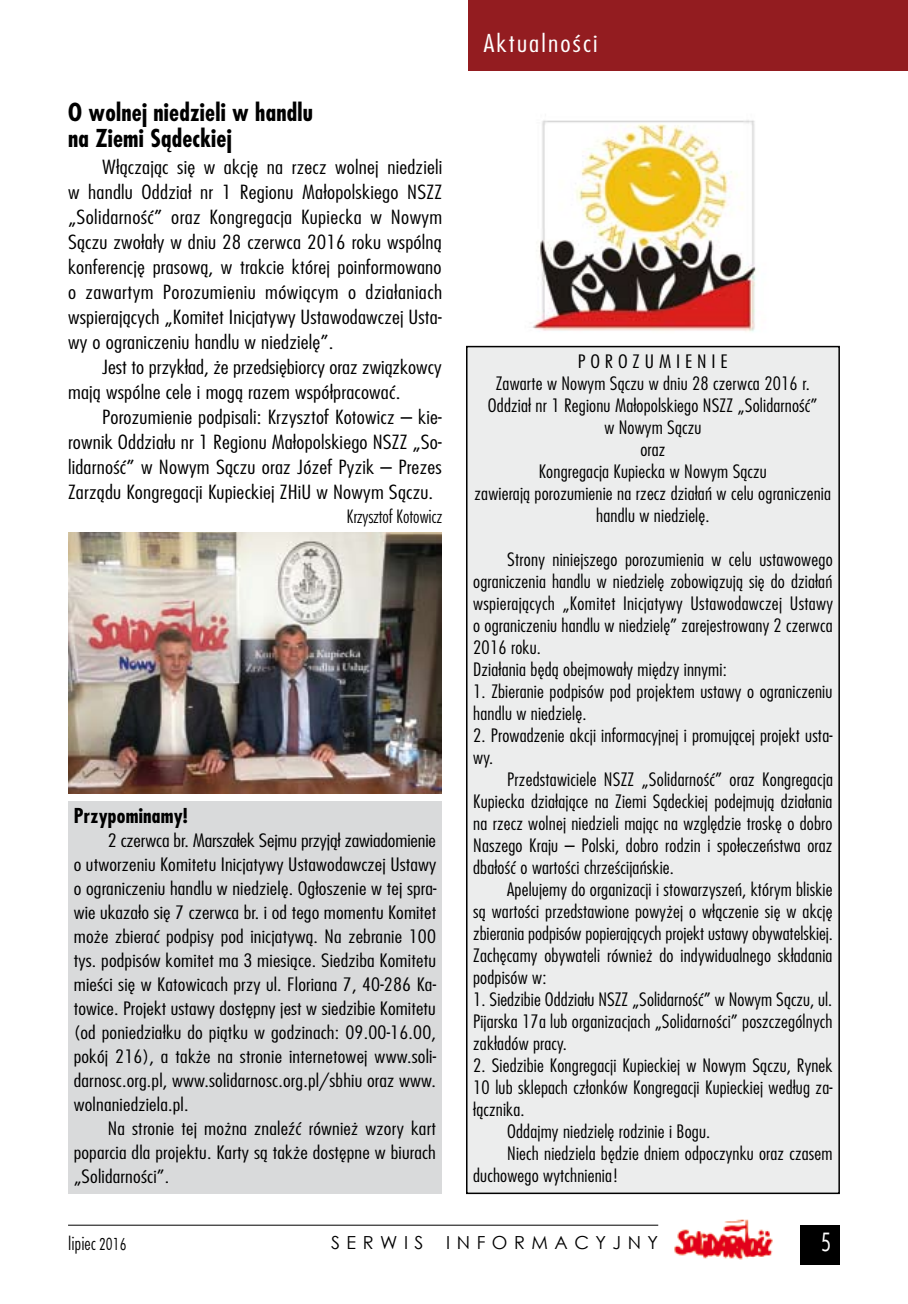
<style>
.page{position:relative;width:908px;height:1304px;background:#fff}
.page>*{position:absolute;margin:0;border:0;box-sizing:border-box;transform-origin:0 0}
.t1{font:28px "Futura Condensed Light Pl";color:#fff}
.t2{font:700 24px/26px "Fujiyama";letter-spacing:.01em;color:#000}
.t3{font:300 24px "Fujiyama";letter-spacing:.075em;color:#fff;scale:1.2 1}
.t4{font:700 20px "Fujiyama";letter-spacing:.01em;color:#000}
.t5{font:300 19px/25px "Fujiyama";letter-spacing:.01em;color:#000;text-align:justify;scale:1.2 1}
.t6{font:300 18px/22px "Fujiyama";letter-spacing:.01em;color:#000;scale:1.1 1}
.t7{font:300 18px/24px "Fujiyama";letter-spacing:.01em;color:#000;text-align:justify;scale:1.2 1}
.t8{font:18px "Futura Lt Cn PL";color:#000}
.t9{font:18px "Century Gothic";letter-spacing:.36em;color:#000}
.s1{font-family:"Futura Condensed Light Pl"}
</style>
<div class="page">
<div style="left:799px;top:1225px;width:40px;height:39px;background:#000"></div>
<hr style="left:68px;top:1225px;width:590px;height:1px;background:#000">
<img style="left:674px;top:1219px;width:99px;height:41px">
<div style="left:468px;top:0;width:439px;height:71px;background:#931c20"></div>
<div style="left:466px;top:347px;width:372px;height:846px;background:#eceded"></div>
<div style="left:466px;top:346px;width:373px;height:848px;border:2px solid #000"></div>
<img style="left:68px;top:533px;width:374px;height:261px">
<img style="left:532px;top:120px;width:224px;height:212px">
<div style="left:68px;top:802px;width:374px;height:392px;background:#d9dadb"></div>
<h2 class="t2" style="left:68px;top:99px;width:246px">O wolnej niedzieli w handlu na Ziemi Sądeckiej</h2>
<p class="t5" style="left:68px;top:154px;width:313px;text-indent:34px">Włączając się w akcję na rzecz wolnej niedzieli w handlu Oddział nr 1 Regionu Małopolskiego NSZZ „Solidarność” oraz Kongregacja Kupiecka w Nowym Sączu zwołały w dniu 28 czerwca 2016 roku wspólną konferencję prasową, w trakcie której poinformowano o zawartym Porozumieniu mówiącym o działaniach wspierających „Komitet Inicjatywy Ustawodawczej Usta&shy;wy o ograniczeniu handlu w niedzielę”.</p>
<p class="t5" style="left:68px;top:354px;width:312px;text-indent:34px">Jest to przykład, że przedsiębiorcy oraz związkowcy mają wspólne cele i mogą razem współpracować.</p>
<p class="t5" style="left:68px;top:404px;width:313px;text-indent:34px">Porozumienie podpisali: Krzysztof Kotowicz – kie&shy;rownik Oddziału nr 1 Regionu Małopolskiego NSZZ „So&shy;lidarność” w Nowym Sączu oraz Józef Pyzik – Prezes Zarządu Kongregacji Kupieckiej ZHiU w Nowym Sączu.</p>
<p class="t8" style="left:346px;top:504px;width:97px">Krzysztof Kotowicz</p>
<p class="t4" style="left:74px;top:803px;width:116px">Przypominamy!</p>
<p class="t7" style="left:74px;top:828px;width:304px;text-indent:34px">2 czerwca br. Marszałek Sejmu przyjął zawiadomienie o utworzeniu Komitetu Inicjatywy Ustawodawczej Ustawy o ograniczeniu handlu w niedzielę. Ogłoszenie w tej spra&shy;wie ukazało się 7 czerwca br. i od tego momentu Komitet może zbierać podpisy pod inicjatywą. Na zebranie 100 tys. podpisów komitet ma 3 miesiące. Siedziba Komitetu mieści się w Katowicach przy ul. Floriana 7, 40-286 Ka&shy;towice. Projekt ustawy dostępny jest w siedzibie Komitetu (od poniedziałku do piątku w godzinach: 09.00-16.00, pokój 216), a także na stronie internetowej www.soli&shy;darnosc.org.pl, www.solidarnosc.org.pl/sbhiu oraz www. wolnaniedziela.pl.</p>
<p class="t7" style="left:74px;top:1116px;width:303px;text-indent:34px">Na stronie tej można znaleźć również wzory kart poparcia dla projektu. Karty są także dostępne w biurach „Solidarności”.</p>
<h2 class="t3" style="left:483px;top:28px;width:96px">Aktualności</h2>
<p class="t7" style="left:474px;top:350px;width:298px;line-height:22px;text-align:center">P O R O Z U M I E N I E<br>Zawarte w Nowym Sączu w dniu 28 czerwca 2016 r.<br>Oddział nr 1 Regionu Małopolskiego NSZZ „Solidarność”<br>w Nowym Sączu<br>oraz<br>Kongregacja Kupiecka w Nowym Sączu<br>zawierają porozumienie na rzecz działań w celu ograniczenia handlu w niedzielę.</p>
<p class="t6" style="left:473px;top:548px;width:328px;text-indent:34px">Strony niniejszego porozumienia w celu ustawowego ograniczenia handlu w niedzielę zobowiązują się do działań wspierających „Komitet Inicjatywy Ustawodawczej Ustawy o ograniczeniu handlu w niedzielę” zarejestrowany 2 czerwca 2016 roku.<br>Działania będą obejmowały między innymi:</p>
<p class="t6" style="left:473px;top:680px;width:328px">1. Zbieranie podpisów pod projektem ustawy o ograniczeniu handlu w niedzielę.</p>
<p class="t6" style="left:473px;top:724px;width:328px">2. Prowadzenie akcji informacyjnej i promującej projekt usta&shy;wy.</p>
<p class="t6" style="left:473px;top:768px;width:328px;text-align:justify;text-indent:34px">Przedstawiciele NSZZ „Solidarność” oraz Kongregacja Kupiecka działające na Ziemi Sądeckiej podejmują działania na rzecz wolnej niedzieli mając na względzie troskę o dobro Naszego Kraju – Polski, dobro rodzin i społeczeństwa oraz dbałość o wartości chrześcijańskie.</p>
<p class="t6" style="left:473px;top:878px;width:328px;text-align:justify;text-indent:34px">Apelujemy do organizacji i stowarzyszeń, którym bliskie są wartości przedstawione powyżej o włączenie się w akcję zbierania podpisów popierających projekt ustawy obywatelskiej.<br>Zachęcamy obywateli również do indywidualnego składania podpisów w:</p>
<p class="t6" style="left:473px;top:988px;width:328px;text-align:justify">1. Siedzibie Oddziału NSZZ „Solidarność” w Nowym Sączu, ul.<br>Pijarska 17a lub organizacjach „Solidarności” poszczególnych zakładów pracy.</p>
<p class="t6" style="left:473px;top:1053px;width:328px">2. Siedzibie Kongregacji Kupieckiej w Nowym Sączu, Rynek</p>
<p class="t6" style="left:473px;top:1075px;width:328px">10 lub sklepach członków Kongregacji Kupieckiej według za-</p>
<p class="t6" style="left:473px;top:1097px;width:48px">łącznika.</p>
<p class="t6" style="left:507px;top:1119px;width:186px">Oddajmy niedzielę rodzinie i Bogu.</p>
<p class="t6" style="left:507px;top:1141px;width:297px">Niech niedziela będzie dniem odpoczynku oraz czasem</p>
<p class="t6" style="left:473px;top:1163px;width:134px">duchowego wytchnienia!</p>
<p class="t8" style="left:68px;top:1232px;width:60px">lipiec <span class="s1">2016</span></p>
<p class="t9" style="left:331px;top:1230px;width:94px">SERWIS</p>
<p class="t9" style="left:446px;top:1230px;width:213px">INFORMACYJNY</p>
<h1 class="t1" style="left:820px;top:1226px;width:12px">5</h1>
</div>
